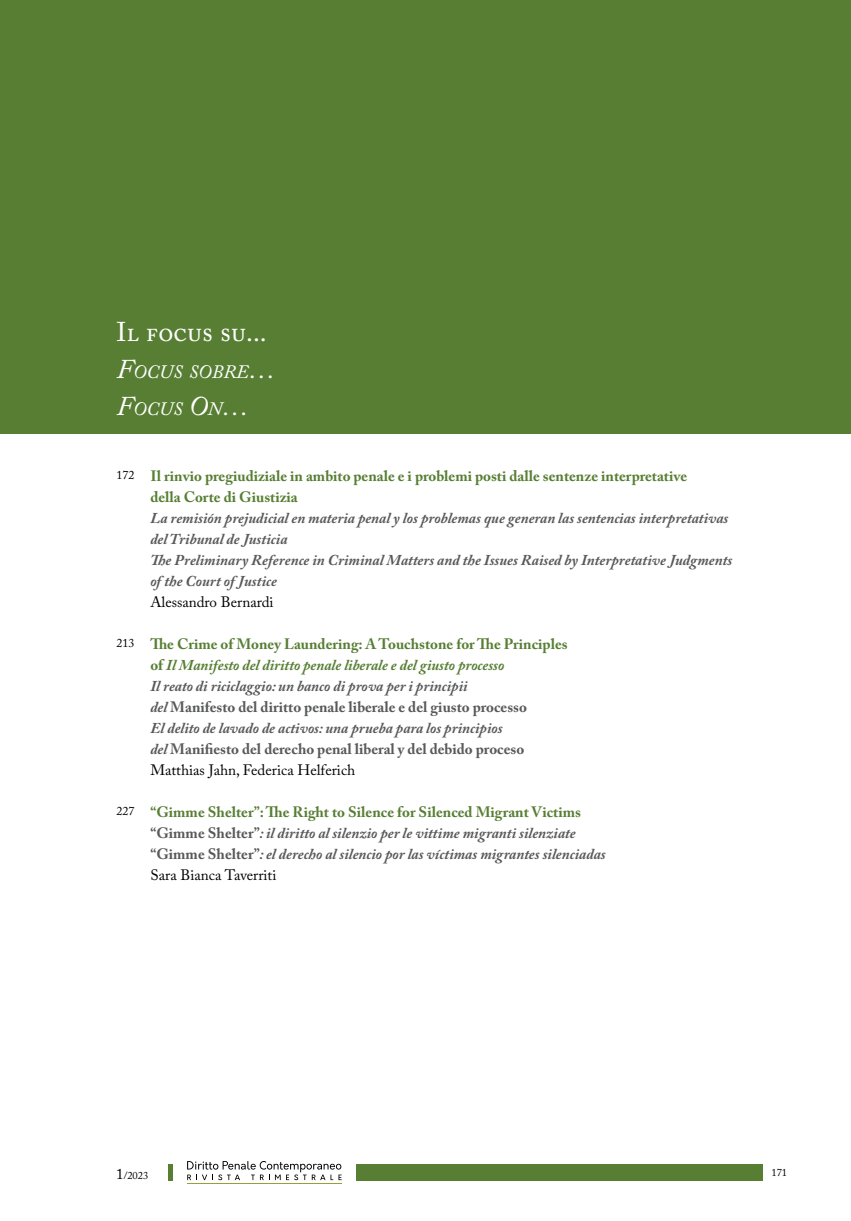
<style>
.page{position:relative;width:851px;height:1221px;background:#fff}
.page>*{position:absolute;margin:0;border:0;box-sizing:border-box;transform-origin:0 0}
.t1{font:27px "Adobe Caslon Pro";color:#fff}
.t2{font:italic 18.9px/37px "Adobe Caslon Pro";color:#fff}
.t3{font:italic 700 15px/21px "Adobe Caslon Pro";color:#58595b}
.t4{font:700 15px/21px "Adobe Caslon Pro";color:#577e33}
.t5{font:15px "Adobe Caslon Pro";color:#000}
.t6{font:12px "Adobe Caslon Pro";color:#000}
.t7{font:10.5px "Adobe Caslon Pro";color:#000}
.s1{font-size:27px}
.s2{font-style:normal;color:#577e33}
.s3{color:#577e33}
.s4{font-style:normal}
.s5{font-weight:400;font-style:normal;color:#000}
.s6{font-size:15px}
</style>
<div class="page">
<div style="left:168px;top:1164px;width:5px;height:17px;background:#577e33"></div>
<div style="left:356px;top:1164px;width:407px;height:17px;background:#577e33"></div>
<svg style="left:187px;top:1161px;width:154px;height:19px"></svg>
<hr style="left:187px;top:1183px;width:154px;height:1px;background:#969f3c">
<div style="left:0;top:0;width:850px;height:434px;background:#577e33"></div>
<h1 class="t1" style="left:116px;top:315px;width:152px">Il focus su...</h1>
<p class="t2" style="left:116px;top:353px;width:161px"><span class="s1">F</span>OCUS SOBRE<span class="s1">…<br>F</span>OCUS <span class="s1">O</span>N<span class="s1">…</span></p>
<p class="t6" style="left:116px;top:468px;width:19px">172</p>
<p class="t6" style="left:116px;top:636px;width:19px">213</p>
<p class="t6" style="left:116px;top:804px;width:19px">227</p>
<p class="t4" style="left:150px;top:465px;width:538px">Il rinvio pregiudiziale in ambito penale e i problemi posti dalle sentenze interpretative della Corte di Giustizia</p>
<p class="t3" style="left:150px;top:507px;width:583px">La remisión prejudicial en materia penal y los problemas que generan las sentencias interpretativas del Tribunal de Justicia<br>The Preliminary Reference in Criminal Matters and the Issues Raised by Interpretative Judgments of the Court of Justice</p>
<p class="t5" style="left:150px;top:593px;width:125px">Alessandro Bernardi</p>
<p class="t3" style="left:150px;top:633px;width:419px"><span class="s2">The Crime of Money Laundering: A Touchstone for The Principles of</span> <span class="s3">Il Manifesto del diritto penale liberale e del giusto processo<br></span>Il reato di riciclaggio: un banco di prova per i principii<br>del <span class="s4">Manifesto del diritto penale liberale e del giusto processo<br></span>El delito de lavado de activos: una prueba para los principios<br>del <span class="s4">Manifiesto del derecho penal liberal y del debido proceso </span><span class="s5">Matthias Jahn, Federica Helferich</span></p>
<p class="t3" style="left:150px;top:801px;width:457px"><span class="s2">“Gimme Shelter”: The Right to Silence for Silenced Migrant Victims </span><span class="s4">“Gimme Shelter”</span>: il diritto al silenzio per le vittime migranti silenziate <span class="s4">“Gimme Shelter”</span>: el derecho al silencio por las víctimas migrantes silenciadas <span class="s5">Sara Bianca Taverriti</span></p>
<p class="t7" style="left:116px;top:1168px;width:34px"><span class="s6">1</span>/2023</p>
<p class="t7" style="left:771px;top:1165px;width:17px">171</p>
</div>
